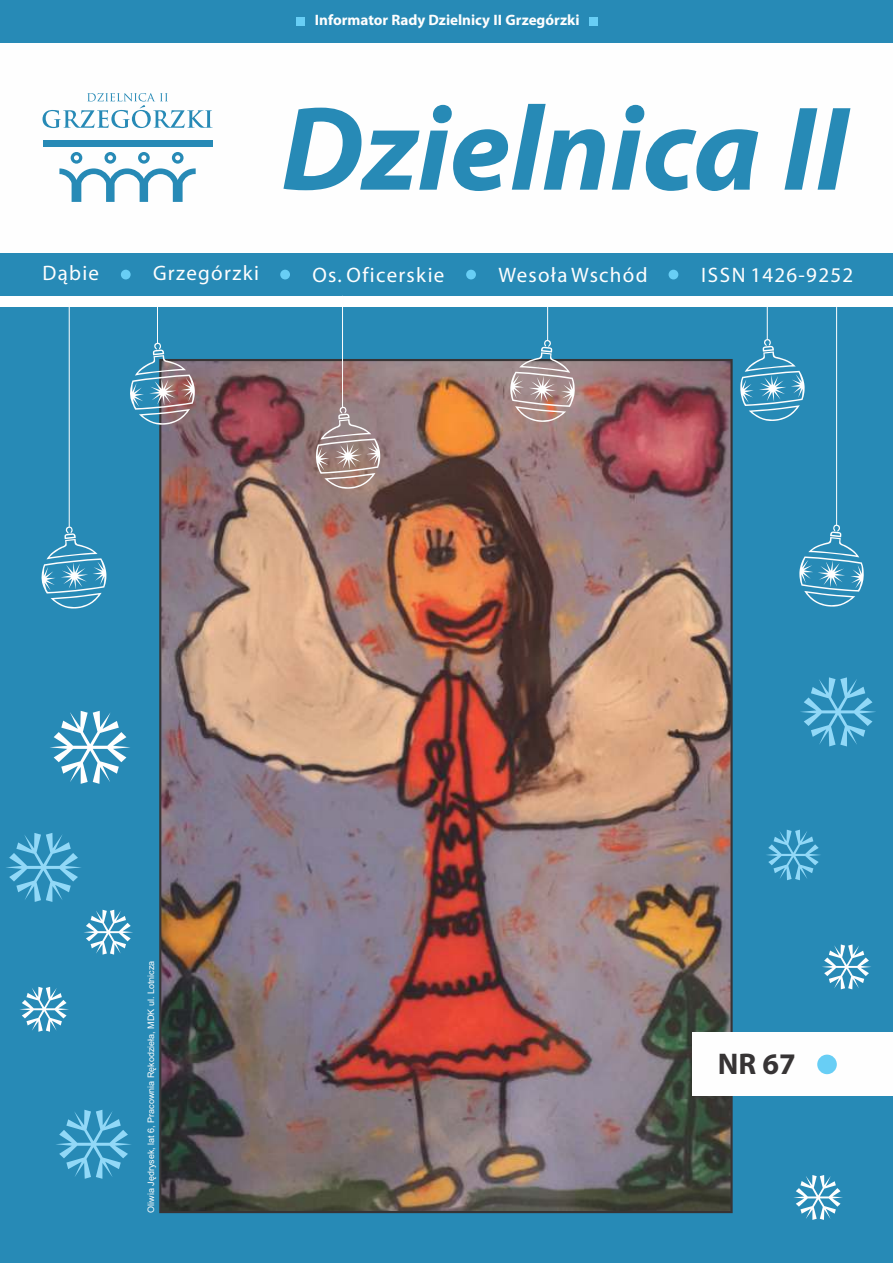
<style>
.page{position:relative;width:893px;height:1263px;background:#fff}
.page>*{position:absolute;margin:0;border:0;box-sizing:border-box;transform-origin:0 0}
.t1{font:700 30px "Myriad Pro";color:#373435}
.t2{font:21px "Myriad Pro";letter-spacing:.06em;color:#fefefe}
.t3{font:700 15.15px "Myriad Pro";color:#fefefe}
.t4{font:9px "Arial";color:#fefefe}
</style>
<div class="page">
<div style="left:0;top:307px;width:893px;height:956px;background:#278ab6"></div>
<img style="left:162px;top:362px;width:568px;height:848px">
<div style="left:0;top:253px;width:893px;height:43px;background:#278ab6"></div>
<div style="left:121px;top:270px;width:10px;height:9px;background:#68cef5;border-radius:50%"></div>
<div style="left:280px;top:270px;width:10px;height:9px;background:#68cef5;border-radius:50%"></div>
<div style="left:466px;top:270px;width:10px;height:9px;background:#68cef5;border-radius:50%"></div>
<div style="left:669px;top:270px;width:9px;height:9px;background:#68cef5;border-radius:50%"></div>
<div style="left:0;top:0;width:893px;height:43px;background:#278ab6"></div>
<div style="left:296px;top:17px;width:8px;height:9px;background:#68cef5"></div>
<div style="left:589px;top:17px;width:8px;height:9px;background:#68cef5"></div>
<svg style="left:283px;top:104px;width:322px;height:87px"></svg>
<svg style="left:612px;top:105px;width:146px;height:86px"></svg>
<svg style="left:784px;top:108px;width:66px;height:82px"></svg>
<div style="left:43px;top:140px;width:170px;height:7px;background:#278ab6"></div>
<svg style="left:43px;top:93px;width:170px;height:35px"></svg>
<svg style="left:59px;top:152px;width:137px;height:50px"></svg>
<div style="left:692px;top:1032px;width:201px;height:64px;background:#fefefe"></div>
<div style="left:817px;top:1054px;width:20px;height:20px;background:#68cef5;border-radius:50%"></div>
<hr style="left:69px;top:304px;width:1px;height:223px;background:#fefefe">
<hr style="left:342px;top:296px;width:1px;height:111px;background:#fefefe">
<svg style="left:41px;top:526px;width:66px;height:83px"></svg>
<svg style="left:50px;top:711px;width:80px;height:73px"></svg>
<svg style="left:315px;top:407px;width:65px;height:82px;background:#a8918e"></svg>
<svg style="left:130px;top:343px;width:65px;height:82px"></svg>
<hr style="left:157px;top:302px;width:1px;height:41px;background:#fefefe">
<svg style="left:6px;top:833px;width:75px;height:69px"></svg>
<hr style="left:836px;top:307px;width:1px;height:218px;background:#fefefe">
<svg style="left:799px;top:525px;width:65px;height:82px"></svg>
<svg style="left:510px;top:340px;width:65px;height:82px"></svg>
<hr style="left:547px;top:306px;width:1px;height:34px;background:#fefefe">
<svg style="left:740px;top:339px;width:65px;height:82px"></svg>
<hr style="left:767px;top:305px;width:1px;height:34px;background:#fefefe">
<svg style="left:84px;top:910px;width:49px;height:45px"></svg>
<svg style="left:56px;top:1110px;width:75px;height:69px"></svg>
<svg style="left:20px;top:987px;width:49px;height:45px"></svg>
<svg style="left:766px;top:830px;width:55px;height:50px"></svg>
<svg style="left:800px;top:677px;width:76px;height:69px"></svg>
<svg style="left:822px;top:944px;width:49px;height:45px"></svg>
<svg style="left:794px;top:1175px;width:49px;height:45px"></svg>
<h3 class="t3" style="left:315px;top:14px;width:266px">Informator Rady Dzielnicy II Grzegórzki</h3>
<h2 class="t2" style="left:43px;top:264px;width:58px">Dąbie</h2>
<h2 class="t2" style="left:153px;top:264px;width:107px">Grzegórzki</h2>
<h2 class="t2" style="left:312px;top:266px;width:133px">Os. Oficerskie</h2>
<h2 class="t2" style="left:498px;top:266px;width:151px">Wesoła Wschód</h2>
<h2 class="t2" style="left:701px;top:266px;width:154px">ISSN 1426-9252</h2>
<p class="t4" style="left:148px;top:1213px;width:254px;rotate:-90deg">Oliwia Jędrysek, lat 6, Pracownia Rękodzieła, MDK ul. Lotnicza</p>
<h1 class="t1" style="left:718px;top:1052px;width:79px">NR 67</h1>
</div>
